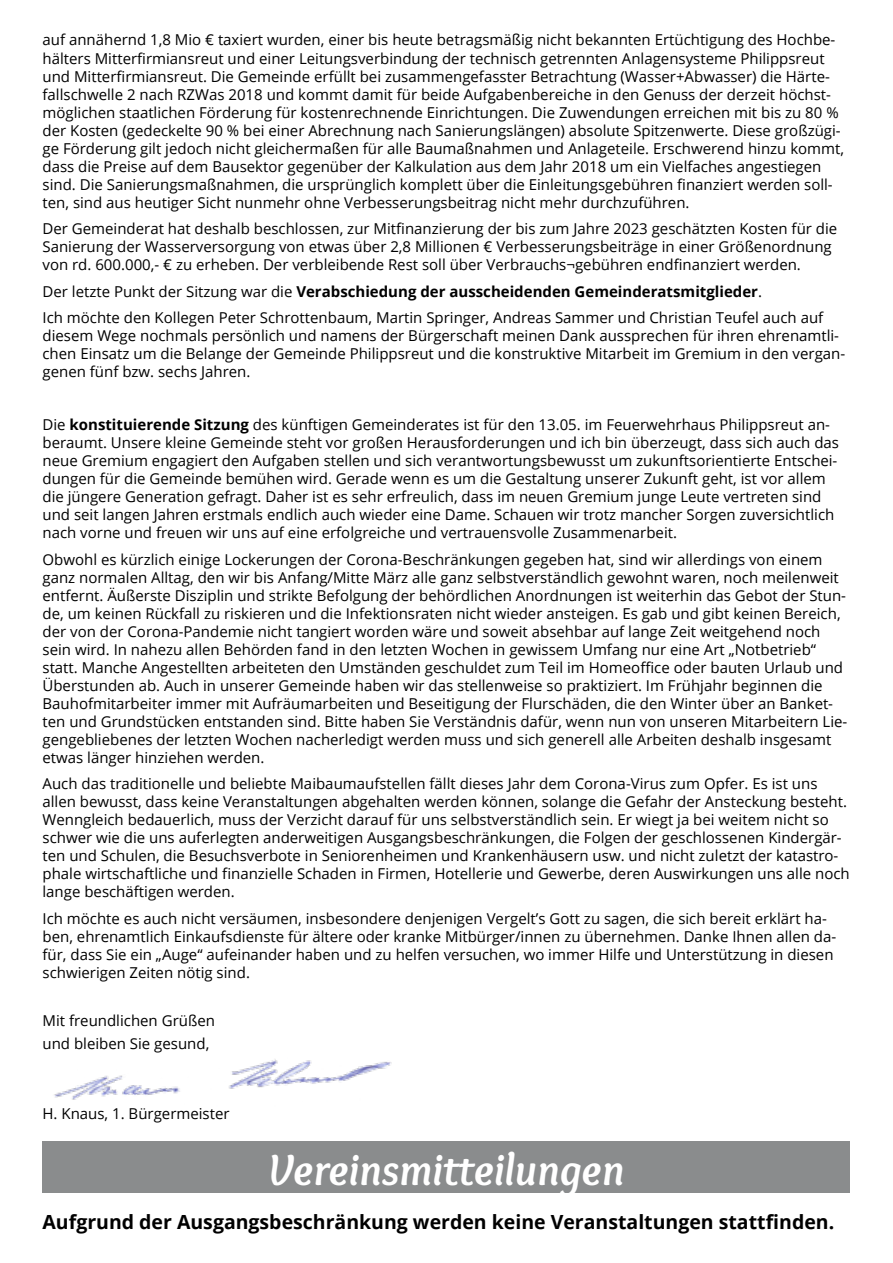
<style>
.page{position:relative;width:893px;height:1263px;background:#fff}
.page>*{position:absolute;margin:0;border:0;box-sizing:border-box;transform-origin:0 0}
.t1{font:italic 700 45px "Overlock";color:#fff}
.t2{font:700 19.5px "Open Sans";color:#000}
.t3{font:15px/18px "Open Sans";color:#000}
.s1{font-weight:700}
</style>
<div class="page">
<img style="left:54px;top:1059px;width:338px;height:41px">
<div style="left:43px;top:1142px;width:807px;height:51px;background:#8a8c8d"></div>
<p class="t3" style="left:43px;top:31px;width:803px">auf annähernd 1,8 Mio € taxiert wurden, einer bis heute betragsmäßig nicht bekannten Ertüchtigung des Hochbe&shy;hälters Mitterfirmiansreut und einer Leitungsverbindung der technisch getrennten Anlagensysteme Philippsreut und Mitterfirmiansreut. Die Gemeinde erfüllt bei zusammengefasster Betrachtung (Wasser+Abwasser) die Härte&shy;fallschwelle 2 nach RZWas 2018 und kommt damit für beide Aufgabenbereiche in den Genuss der derzeit höchst&shy;möglichen staatlichen Förderung für kostenrechnende Einrichtungen. Die Zuwendungen erreichen mit bis zu 80 % der Kosten (gedeckelte 90 % bei einer Abrechnung nach Sanierungslängen) absolute Spitzenwerte. Diese großzügi&shy;ge Förderung gilt jedoch nicht gleichermaßen für alle Baumaßnahmen und Anlageteile. Erschwerend hinzu kommt, dass die Preise auf dem Bausektor gegenüber der Kalkulation aus dem Jahr 2018 um ein Vielfaches angestiegen sind. Die Sanierungsmaßnahmen, die ursprünglich komplett über die Einleitungsgebühren finanziert werden soll&shy;ten, sind aus heutiger Sicht nunmehr ohne Verbesserungsbeitrag nicht mehr durchzuführen.</p>
<p class="t3" style="left:43px;top:219px;width:796px">Der Gemeinderat hat deshalb beschlossen, zur Mitfinanzierung der bis zum Jahre 2023 geschätzten Kosten für die<br>Sanierung der Wasserversorgung von etwas über 2,8 Millionen € Verbesserungsbeiträge in einer Größenordnung von rd. 600.000,- € zu erheben. Der verbleibende Rest soll über Verbrauchs¬gebühren endfinanziert werden.</p>
<p class="t3" style="left:43px;top:277px;width:782px;line-height:26.5px">Der letzte Punkt der Sitzung war die <span class="s1">Verabschiedung der ausscheidenden Gemeinderatsmitglieder</span>.<br>Ich möchte den Kollegen Peter Schrottenbaum, Martin Springer, Andreas Sammer und Christian Teufel auch auf</p>
<p class="t3" style="left:43px;top:326px;width:804px">diesem Wege nochmals persönlich und namens der Bürgerschaft meinen Dank aussprechen für ihren ehrenamtli&shy;chen Einsatz um die Belange der Gemeinde Philippsreut und die konstruktive Mitarbeit im Gremium in den vergan&shy;genen fünf bzw. sechs Jahren.</p>
<p class="t3" style="left:43px;top:415px;width:798px">Die <span class="s1">konstituierende Sitzung</span> des künftigen Gemeinderates ist für den 13.05. im Feuerwehrhaus Philippsreut an&shy;beraumt. Unsere kleine Gemeinde steht vor großen Herausforderungen und ich bin überzeugt, dass sich auch das neue Gremium engagiert den Aufgaben stellen und sich verantwortungsbewusst um zukunftsorientierte Entschei&shy;dungen für die Gemeinde bemühen wird. Gerade wenn es um die Gestaltung unserer Zukunft geht, ist vor allem die jüngere Generation gefragt. Daher ist es sehr erfreulich, dass im neuen Gremium junge Leute vertreten sind und seit langen Jahren erstmals endlich auch wieder eine Dame. Schauen wir trotz mancher Sorgen zuversichtlich nach vorne und freuen wir uns auf eine erfolgreiche und vertrauensvolle Zusammenarbeit.</p>
<p class="t3" style="left:43px;top:550px;width:806px">Obwohl es kürzlich einige Lockerungen der Corona-Beschränkungen gegeben hat, sind wir allerdings von einem ganz normalen Alltag, den wir bis Anfang/Mitte März alle ganz selbstverständlich gewohnt waren, noch meilenweit entfernt. Äußerste Disziplin und strikte Befolgung der behördlichen Anordnungen ist weiterhin das Gebot der Stun&shy;de, um keinen Rückfall zu riskieren und die Infektionsraten nicht wieder ansteigen. Es gab und gibt keinen Bereich, der von der Corona-Pandemie nicht tangiert worden wäre und soweit absehbar auf lange Zeit weitgehend noch sein wird. In nahezu allen Behörden fand in den letzten Wochen in gewissem Umfang nur eine Art „Notbetrieb“ statt. Manche Angestellten arbeiteten den Umständen geschuldet zum Teil im Homeoffice oder bauten Urlaub und Überstunden ab. Auch in unserer Gemeinde haben wir das stellenweise so praktiziert. Im Frühjahr beginnen die Bauhofmitarbeiter immer mit Aufräumarbeiten und Beseitigung der Flurschäden, die den Winter über an Banket&shy;ten und Grundstücken entstanden sind. Bitte haben Sie Verständnis dafür, wenn nun von unseren Mitarbeitern Lie&shy;gengebliebenes der letzten Wochen nacherledigt werden muss und sich generell alle Arbeiten deshalb insgesamt etwas länger hinziehen werden.</p>
<p class="t3" style="left:43px;top:774px;width:809px">Auch das traditionelle und beliebte Maibaumaufstellen fällt dieses Jahr dem Corona-Virus zum Opfer. Es ist uns allen bewusst, dass keine Veranstaltungen abgehalten werden können, solange die Gefahr der Ansteckung besteht.<br>Wenngleich bedauerlich, muss der Verzicht darauf für uns selbstverständlich sein. Er wiegt ja bei weitem nicht so schwer wie die uns auferlegten anderweitigen Ausgangsbeschränkungen, die Folgen der geschlossenen Kindergär&shy;ten und Schulen, die Besuchsverbote in Seniorenheimen und Krankenhäusern usw. und nicht zuletzt der katastro&shy;phale wirtschaftliche und finanzielle Schaden in Firmen, Hotellerie und Gewerbe, deren Auswirkungen uns alle noch lange beschäftigen werden.</p>
<p class="t3" style="left:43px;top:909px;width:795px">Ich möchte es auch nicht versäumen, insbesondere denjenigen Vergelt’s Gott zu sagen, die sich bereit erklärt ha&shy;ben, ehrenamtlich Einkaufsdienste für ältere oder kranke Mitbürger/innen zu übernehmen. Danke Ihnen allen da&shy;für, dass Sie ein „Auge“ aufeinander haben und zu helfen versuchen, wo immer Hilfe und Unterstützung in diesen schwierigen Zeiten nötig sind.</p>
<p class="t3" style="left:43px;top:1009px;width:174px;line-height:22.2px">Mit freundlichen Grüßen und bleiben Sie gesund,</p>
<p class="t3" style="left:43px;top:1104px;width:189px">H. Knaus, 1. Bürgermeister</p>
<h1 class="t1" style="left:268px;top:1144px;width:358px">Vereinsmitteilungen</h1>
<h2 class="t2" style="left:43px;top:1208px;width:793px">Aufgrund der Ausgangsbeschränkung werden keine Veranstaltungen stattfinden.</h2>
</div>
